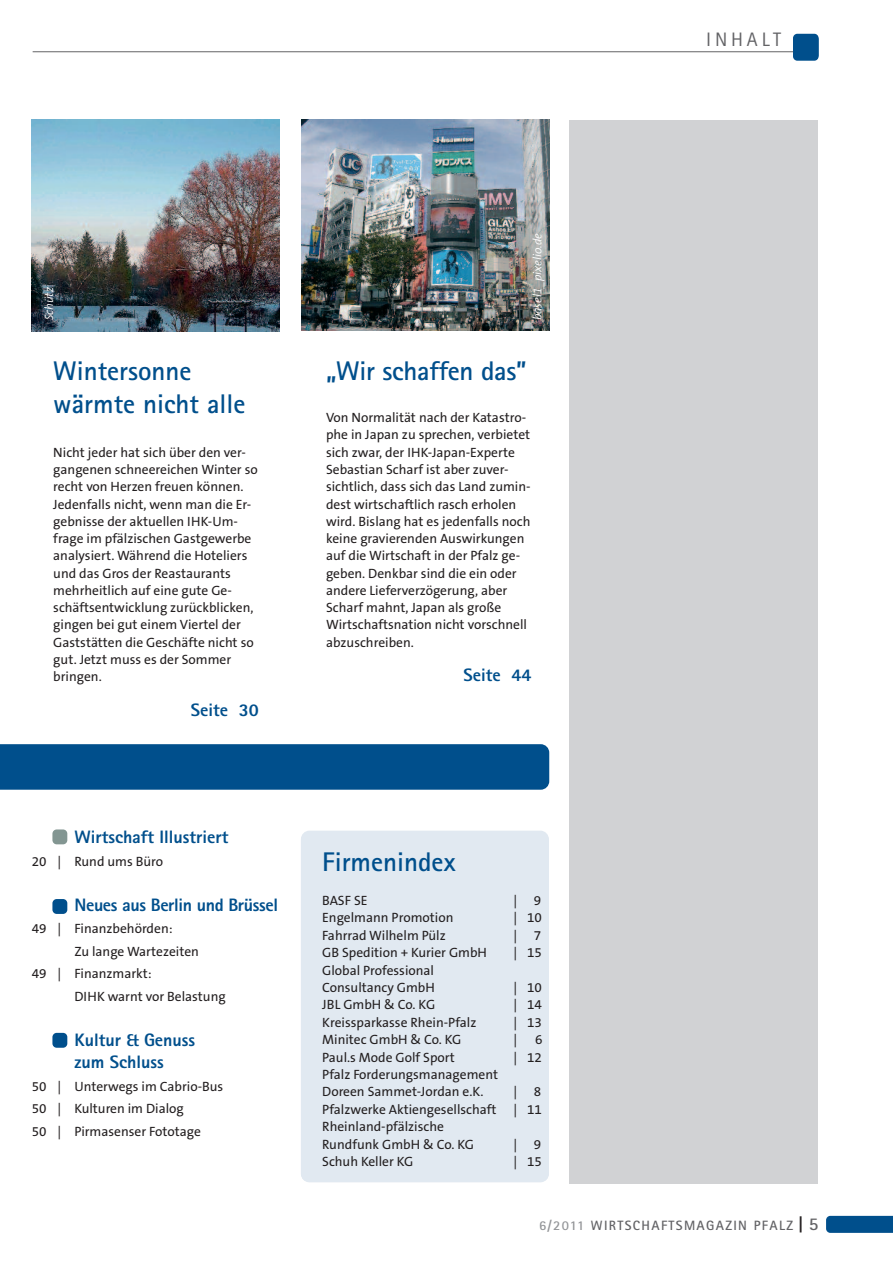
<style>
.page{position:relative;width:893px;height:1263px;background:#fff}
.page>*{position:absolute;margin:0;border:0;box-sizing:border-box;transform-origin:0 0}
.t1{font:700 27px/32.4px "Rotis Sans Serif";color:#004f8c}
.t2{font:19.5px "Rotis Sans Serif";letter-spacing:.2em;color:#636366}
.t3{font:800 18px/22.5px "Rotis Sans Serif";color:#004f8c}
.t4{font:800 18px "Rotis Sans Serif";letter-spacing:-.02em;color:#004f8c}
.t5{font:13.5px/17.2px "The Sans B5 Plain";color:#231f20}
.t6{font:700 13.5px "Rotis Sans Serif";letter-spacing:.1em;color:#636366}
.t7{font:italic 300 12px "The Sans B4";color:#fff}
.s1{color:#939598}
.s2{font-size:18px;color:#231f20}
.s3{font-size:18px}
</style>
<div class="page">
<svg style="left:826px;top:1216px;width:67px;height:17px"></svg>
<svg style="left:793px;top:34px;width:26px;height:25px"></svg>
<hr style="left:33px;top:51px;width:774px;height:1px;background:#636366">
<div style="left:793px;top:35px;width:26px;height:26px;background:#004f8c;border-radius:4px"></div>
<div style="left:301px;top:831px;width:248px;height:351px;background:#e1e9f1;border-radius:9px"></div>
<img style="left:301px;top:119px;width:248px;height:211px">
<div style="left:0;top:744px;width:549px;height:46px;background:#004f8c"></div>
<div style="left:52px;top:829px;width:15px;height:15px;background:#839692;border-radius:4px"></div>
<img style="left:32px;top:119px;width:248px;height:213px">
<div style="left:52px;top:899px;width:15px;height:15px;background:#004f8c;border-radius:4px"></div>
<div style="left:52px;top:1033px;width:15px;height:15px;background:#004f8c;border-radius:4px"></div>
<div style="left:569px;top:120px;width:248px;height:1063px;background:#d1d2d4"></div>
<p class="t2" style="left:706px;top:32px;width:77px">INHALT</p>
<p class="t7" style="left:43px;top:320px;width:35px;rotate:-90deg">Schütz</p>
<p class="t1" style="left:53px;top:358px;width:194px">Wintersonne wärmte nicht alle</p>
<p class="t5" style="left:53px;top:444px;width:206px">Nicht jeder hat sich über den ver&shy;gangenen schneereichen Winter so recht von Herzen freuen können.<br>Jedenfalls nicht, wenn man die Er&shy;gebnisse der aktuellen IHK-Um&shy;frage im pfälzischen Gastgewerbe analysiert. Während die Hoteliers und das Gros der Reastaurants mehrheitlich auf eine gute Ge&shy;schäftsentwicklung zurückblicken, gingen bei gut einem Viertel der<br>Gaststätten die Geschäfte nicht so gut. Jetzt muss es der Sommer bringen.</p>
<p class="t3" style="left:191px;top:700px;width:69px">Seite 30</p>
<p class="t7" style="left:531px;top:320px;width:89px;rotate:-90deg">basel1_pixelio.de</p>
<p class="t1" style="left:326px;top:358px;width:202px">„Wir schaffen das”</p>
<p class="t5" style="left:326px;top:409px;width:206px">Von Normalität nach der Katastro&shy;phe in Japan zu sprechen, verbietet sich zwar, der IHK-Japan-Experte Sebastian Scharf ist aber zuver&shy;sichtlich, dass sich das Land zumin&shy;dest wirtschaftlich rasch erholen wird. Bislang hat es jedenfalls noch keine gravierenden Auswirkungen auf die Wirtschaft in der Pfalz ge&shy;geben. Denkbar sind die ein oder andere Lieferverzögerung, aber Scharf mahnt, Japan als große Wirtschaftsnation nicht vorschnell abzuschreiben.</p>
<p class="t3" style="left:464px;top:666px;width:69px">Seite 44</p>
<p class="t3" style="left:74px;top:828px;width:156px">Wirtschaft Illustriert</p>
<p class="t5" style="left:32px;top:853px;width:133px">20 | Rund ums Büro</p>
<p class="t4" style="left:74px;top:898px;width:205px">Neues aus Berlin und Brüssel</p>
<p class="t5" style="left:32px;top:921px;width:142px">49 | Finanzbehörden:</p>
<p class="t5" style="left:74px;top:943px;width:126px">Zu lange Wartezeiten</p>
<p class="t5" style="left:32px;top:966px;width:121px">49 | Finanzmarkt:</p>
<p class="t5" style="left:74px;top:988px;width:153px">DIHK warnt vor Belastung</p>
<p class="t3" style="left:74px;top:1030px;width:122px">Kultur &amp; Genuss zum Schluss</p>
<p class="t5" style="left:32px;top:1075px;width:193px;line-height:22.5px">50 | Unterwegs im Cabrio-Bus<br>50 | Kulturen im Dialog<br>50 | Pirmasenser Fototage</p>
<p class="t1" style="left:322px;top:848px;width:135px">Firmenindex</p>
<p class="t5" style="left:322px;top:892px;width:47px">BASF SE</p>
<p class="t5" style="left:514px;top:892px;width:29px">| 9</p>
<p class="t5" style="left:322px;top:910px;width:133px">Engelmann Promotion</p>
<p class="t5" style="left:514px;top:910px;width:30px">| 10</p>
<p class="t5" style="left:322px;top:927px;width:125px">Fahrrad Wilhelm Pülz</p>
<p class="t5" style="left:514px;top:927px;width:29px">| 7</p>
<p class="t5" style="left:322px;top:944px;width:166px">GB Spedition + Kurier GmbH</p>
<p class="t5" style="left:514px;top:944px;width:30px">| 15</p>
<p class="t5" style="left:322px;top:962px;width:114px">Global Professional<br>Consultancy GmbH</p>
<p class="t5" style="left:514px;top:979px;width:30px">| 10</p>
<p class="t5" style="left:322px;top:997px;width:114px">JBL GmbH &amp; Co. KG</p>
<p class="t5" style="left:514px;top:997px;width:30px">| 14</p>
<p class="t5" style="left:322px;top:1014px;width:156px">Kreissparkasse Rhein-Pfalz</p>
<p class="t5" style="left:514px;top:1014px;width:30px">| 13</p>
<p class="t5" style="left:322px;top:1031px;width:141px">Minitec GmbH &amp; Co. KG</p>
<p class="t5" style="left:514px;top:1031px;width:5px">|</p>
<p class="t5" style="left:535px;top:1031px;width:9px">6</p>
<p class="t5" style="left:322px;top:1049px;width:134px">Paul.s Mode Golf Sport</p>
<p class="t5" style="left:514px;top:1049px;width:30px">| 12</p>
<p class="t5" style="left:322px;top:1066px;width:177px">Pfalz Forderungsmanagement<br>Doreen Sammet-Jordan e.K.</p>
<p class="t5" style="left:514px;top:1084px;width:29px">| 8</p>
<p class="t5" style="left:322px;top:1101px;width:176px">Pfalzwerke Aktiengesellschaft</p>
<p class="t5" style="left:514px;top:1101px;width:30px">| 11</p>
<p class="t5" style="left:322px;top:1118px;width:153px">Rheinland-pfälzische<br>Rundfunk GmbH &amp; Co. KG</p>
<p class="t5" style="left:514px;top:1136px;width:29px">| 9</p>
<p class="t5" style="left:322px;top:1153px;width:93px">Schuh Keller KG</p>
<p class="t5" style="left:514px;top:1153px;width:30px">| 15</p>
<p class="t6" style="left:539px;top:1221px;width:281px"><span class="s1">6/2011</span> WIRTSCHAFTSMAGAZIN PFALZ <span class="s2">|</span> <span class="s3">5</span></p>
</div>
